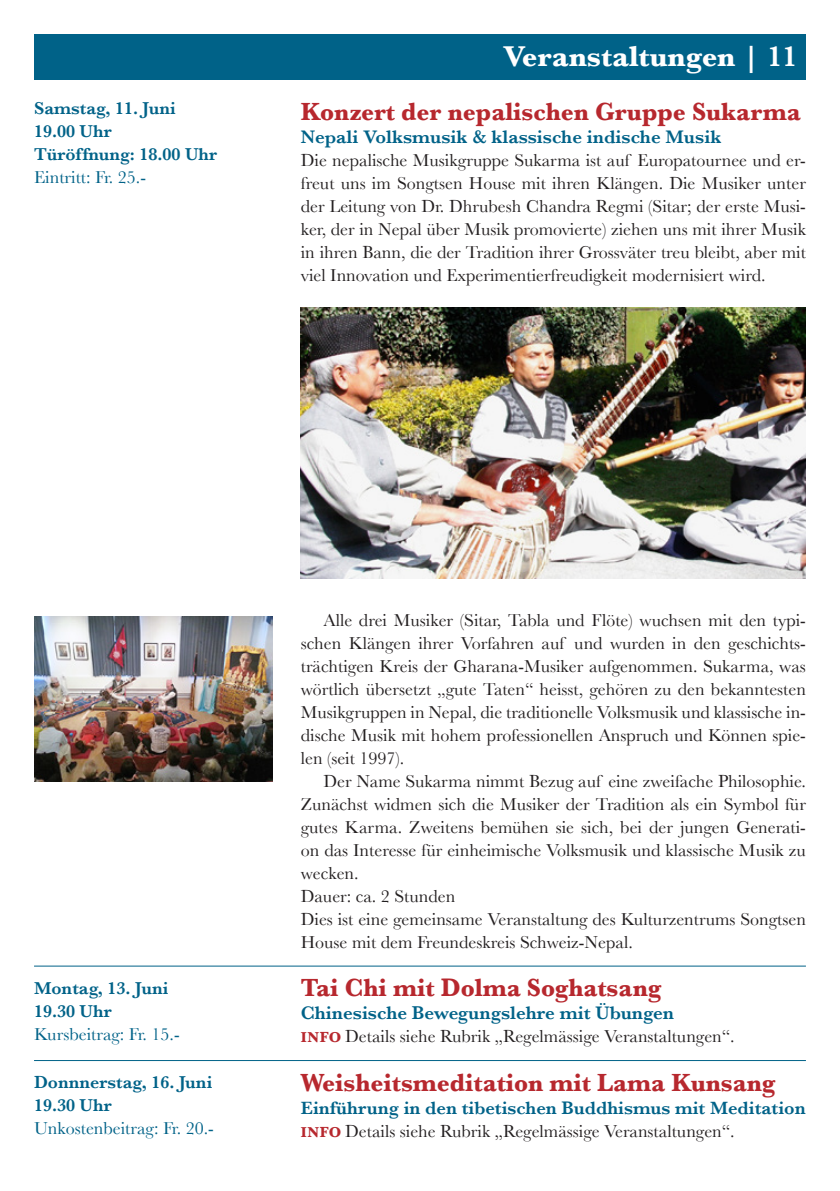
<style>
.page{position:relative;width:840px;height:1191px;background:#fff}
.page>*{position:absolute;margin:0;border:0;box-sizing:border-box;transform-origin:0 0}
.t1{font:700 30px "Baskerville";color:#fff}
.t2{font:700 26px "Baskerville";color:#b7282e;scale:.96 1}
.t3{font:600 19px "Baskerville";color:#006288}
.t4{font:600 18.6px "Baskerville";color:#006288}
.t5{font:18px/23px "Baskerville";color:#231f20;text-align:justify}
.t6{font:600 18px/23px "Baskerville";color:#006288}
.t7{font:18px "Baskerville";color:#006288}
.s1{font-weight:600}
.s2{font-weight:700;font-size:15px;color:#b7282e}
</style>
<div class="page">
<div style="left:34px;top:34px;width:771px;height:45px;background:#006288"></div>
<hr style="left:34px;top:965px;width:771px;height:1px;background:#006288">
<hr style="left:34px;top:1060px;width:771px;height:1px;background:#006288">
<img style="left:34px;top:617px;width:238px;height:164px">
<img style="left:300px;top:308px;width:505px;height:270px">
<p class="t6" style="left:34px;top:97px;width:184px">Samstag, 11. Juni<br>19.00 Uhr<br>Türöffnung: 18.00 Uhr</p>
<p class="t7" style="left:34px;top:167px;width:113px">Eintritt: Fr. 25.-</p>
<h1 class="t1" style="left:503px;top:38px;width:295px">Veranstaltungen <span class="s1">| 11</span></h1>
<h2 class="t2" style="left:300px;top:96px;width:522px">Konzert der nepalischen Gruppe Sukarma</h2>
<p class="t3" style="left:300px;top:125px;width:422px">Nepali Volksmusik &amp; klassische indische Musik</p>
<p class="t5" style="left:300px;top:148px;width:506px">Die nepalische Musikgruppe Sukarma ist auf Europatournee und er&shy;freut uns im Songtsen House mit ihren Klängen. Die Musiker unter der Leitung von Dr. Dhrubesh Chandra Regmi (Sitar; der erste Musi&shy;ker, der in Nepal über Musik promovierte) ziehen uns mit ihrer Musik in ihren Bann, die der Tradition ihrer Grossväter treu bleibt, aber mit viel Innovation und Experimentierfreudigkeit modernisiert wird.</p>
<p class="t6" style="left:34px;top:976px;width:136px">Montag, 13. Juni<br>19.30 Uhr</p>
<p class="t7" style="left:34px;top:1023px;width:147px">Kursbeitrag: Fr. 15.-</p>
<p class="t6" style="left:34px;top:1070px;width:180px">Donnnerstag, 16. Juni<br>19.30 Uhr</p>
<p class="t7" style="left:34px;top:1118px;width:181px">Unkostenbeitrag: Fr. 20.-</p>
<p class="t5" style="left:300px;top:608px;width:506px;text-indent:23px">Alle drei Musiker (Sitar, Tabla und Flöte) wuchsen mit den typi&shy;schen Klängen ihrer Vorfahren auf und wurden in den geschichts&shy;trächtigen Kreis der Gharana-Musiker aufgenommen. Sukarma, was wörtlich übersetzt „gute Taten“ heisst, gehören zu den bekanntesten Musikgruppen in Nepal, die traditionelle Volksmusik und klassische in&shy;dische Musik mit hohem professionellen Anspruch und Können spie&shy;len (seit 1997).</p>
<p class="t5" style="left:300px;top:769px;width:506px;text-align:left;text-indent:23px">Der Name Sukarma nimmt Bezug auf eine zweifache Philosophie.<br>Zunächst widmen sich die Musiker der Tradition als ein Symbol für gutes Karma. Zweitens bemühen sie sich, bei der jungen Generati&shy;on das Interesse für einheimische Volksmusik und klassische Musik zu wecken.<br>Dauer: ca. 2 Stunden<br>Dies ist eine gemeinsame Veranstaltung des Kulturzentrums Songtsen House mit dem Freundeskreis Schweiz-Nepal.</p>
<h2 class="t2" style="left:300px;top:972px;width:377px">Tai Chi mit Dolma Soghatsang</h2>
<p class="t3" style="left:300px;top:1002px;width:375px">Chinesische Bewegungslehre mit Übungen</p>
<p class="t5" style="left:300px;top:1024px;width:435px"><span class="s2">INFO</span> Details siehe Rubrik „Regelmässige Veranstaltungen“.</p>
<h2 class="t2" style="left:300px;top:1067px;width:495px">Weisheitsmeditation mit Lama Kunsang</h2>
<p class="t4" style="left:300px;top:1096px;width:506px">Einführung in den tibetischen Buddhismus mit Meditation</p>
<p class="t5" style="left:300px;top:1119px;width:435px"><span class="s2">INFO</span> Details siehe Rubrik „Regelmässige Veranstaltungen“.</p>
</div>
